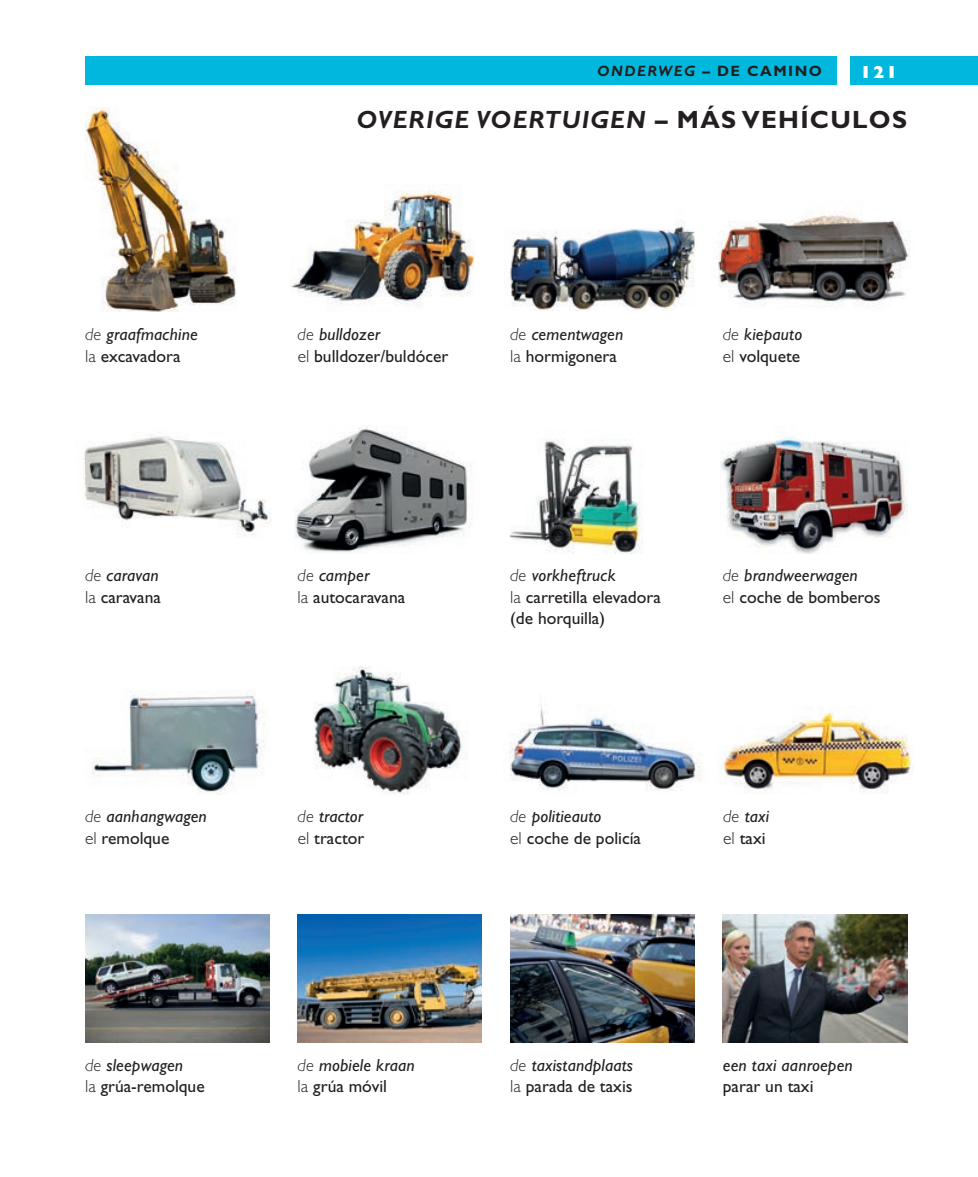
<style>
.page{position:relative;width:978px;height:1177px;background:#fff}
.page>*{position:absolute;margin:0;border:0;box-sizing:border-box;transform-origin:0 0}
.t1{font:italic 700 25px "Gill Sans Std";letter-spacing:.05em;color:#231f20}
.t2{font:17.5px/21.2px "Gill Sans Std";color:#231f20}
.t3{font:italic 17.5px "Gill Sans Std";letter-spacing:.01em;color:#231f20}
.t4{font:800 17.5px "Gill Sans Std";color:#fff}
.t5{font:italic 700 15px "Gill Sans Std";letter-spacing:.1em;color:#231f20}
.s1{font-style:normal}
.s2{font-weight:300}
</style>
<div class="page">
<img style="left:83px;top:434px;width:188px;height:104px">
<img style="left:294px;top:427px;width:177px;height:126px">
<img style="left:718px;top:212px;width:192px;height:95px">
<img style="left:85px;top:914px;width:184px;height:128px">
<img style="left:507px;top:220px;width:188px;height:90px">
<img style="left:510px;top:439px;width:133px;height:114px">
<img style="left:298px;top:914px;width:184px;height:128px">
<img style="left:720px;top:433px;width:187px;height:120px">
<img style="left:314px;top:666px;width:153px;height:128px">
<img style="left:720px;top:712px;width:193px;height:81px">
<img style="left:92px;top:691px;width:173px;height:103px">
<img style="left:509px;top:705px;width:193px;height:86px">
<img style="left:510px;top:914px;width:184px;height:128px">
<img style="left:291px;top:190px;width:184px;height:117px">
<img style="left:723px;top:914px;width:184px;height:128px">
<img style="left:85px;top:107px;width:151px;height:205px">
<div style="left:850px;top:57px;width:128px;height:28px;background:#00b8de"></div>
<div style="left:85px;top:57px;width:751px;height:28px;background:#00b8de"></div>
<p class="t5" style="left:597px;top:62px;width:226px">ONDERWEG – <span class="s1">DE CAMINO</span></p>
<p class="t4" style="left:860px;top:62px;width:39px">121</p>
<h1 class="t1" style="left:357px;top:105px;width:552px">OVERIGE VOERTUIGEN – <span class="s1">MÁS VEHÍCULOS</span></h1>
<p class="t3" style="left:85px;top:324px;width:114px"><span class="s2">de</span> graafmachine</p>
<p class="t3" style="left:298px;top:324px;width:84px"><span class="s2">de</span> bulldozer</p>
<p class="t3" style="left:510px;top:324px;width:115px"><span class="s2">de</span> cementwagen</p>
<p class="t3" style="left:723px;top:324px;width:81px"><span class="s2">de</span> kiepauto</p>
<p class="t2" style="left:85px;top:345px;width:97px"><span class="s2">la</span> excavadora</p>
<p class="t2" style="left:298px;top:345px;width:152px"><span class="s2">el</span> bulldozer/buldócer</p>
<p class="t2" style="left:510px;top:345px;width:108px"><span class="s2">la</span> hormigonera</p>
<p class="t2" style="left:723px;top:345px;width:79px"><span class="s2">el</span> volquete</p>
<p class="t3" style="left:85px;top:565px;width:75px"><span class="s2">de</span> caravan</p>
<p class="t3" style="left:298px;top:565px;width:73px"><span class="s2">de</span> camper</p>
<p class="t3" style="left:510px;top:565px;width:107px"><span class="s2">de</span> vorkheftruck</p>
<p class="t3" style="left:723px;top:565px;width:136px"><span class="s2">de</span> brandweerwagen</p>
<p class="t2" style="left:85px;top:586px;width:77px"><span class="s2">la</span> caravana</p>
<p class="t2" style="left:298px;top:586px;width:109px"><span class="s2">la</span> autocaravana</p>
<p class="t2" style="left:510px;top:586px;width:152px"><span class="s2">la</span> carretilla elevadora (de horquilla)</p>
<p class="t2" style="left:723px;top:586px;width:159px"><span class="s2">el</span> coche de bomberos</p>
<p class="t3" style="left:85px;top:806px;width:123px"><span class="s2">de</span> aanhangwagen</p>
<p class="t3" style="left:298px;top:806px;width:67px"><span class="s2">de</span> tractor</p>
<p class="t3" style="left:510px;top:806px;width:93px"><span class="s2">de</span> politieauto</p>
<p class="t3" style="left:723px;top:806px;width:47px"><span class="s2">de</span> taxi</p>
<p class="t2" style="left:85px;top:827px;width:86px"><span class="s2">el</span> remolque</p>
<p class="t2" style="left:298px;top:827px;width:68px"><span class="s2">el</span> tractor</p>
<p class="t2" style="left:510px;top:827px;width:132px"><span class="s2">el</span> coche de policía</p>
<p class="t2" style="left:723px;top:827px;width:44px"><span class="s2">el</span> taxi</p>
<p class="t3" style="left:85px;top:1054px;width:100px"><span class="s2">de</span> sleepwagen</p>
<p class="t2" style="left:85px;top:1075px;width:121px"><span class="s2">la</span> grúa-remolque</p>
<p class="t3" style="left:298px;top:1054px;width:119px"><span class="s2">de</span> mobiele kraan</p>
<p class="t2" style="left:298px;top:1075px;width:91px"><span class="s2">la</span> grúa móvil</p>
<p class="t3" style="left:510px;top:1054px;width:124px"><span class="s2">de</span> taxistandplaats</p>
<p class="t3" style="left:723px;top:1054px;width:131px">een taxi aanroepen</p>
<p class="t2" style="left:510px;top:1075px;width:124px"><span class="s2">la</span> parada de taxis</p>
<p class="t2" style="left:723px;top:1075px;width:92px">parar un taxi</p>
</div>
